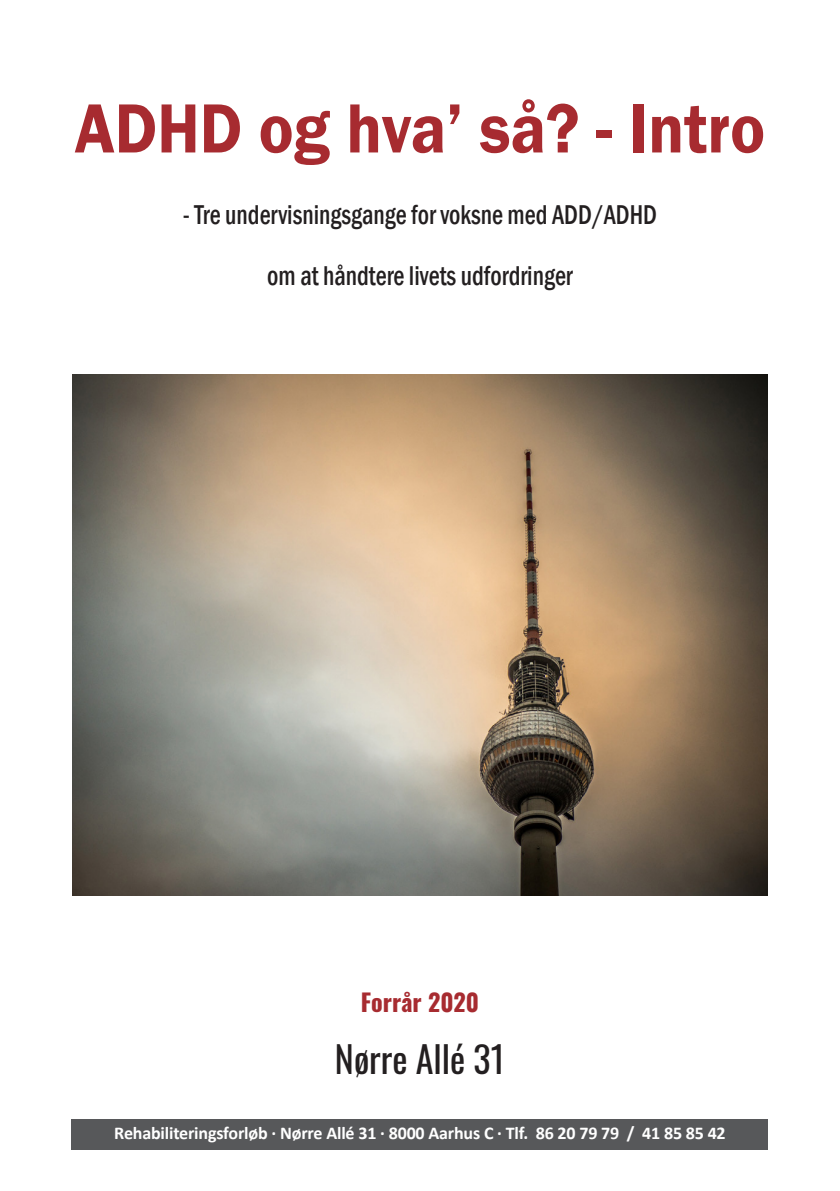
<style>
.page{position:relative;width:840px;height:1191px;background:#fff}
.page>*{position:absolute;margin:0;border:0;box-sizing:border-box;transform-origin:0 0}
.t1{font:600 72px "Franklin Gothic";color:#a72b30;scale:.91 1}
.t2{font:36px "Oswald";color:#231f20}
.t3{font:500 condensed 28px "Franklin Gothic";color:#231f20;scale:.88 1}
.t4{font:700 24px "Oswald";color:#a72b30}
.Brødtekst{font:700 18px "Calibri";letter-spacing:-.01em;color:#fff}
</style>
<div class="page">
<img style="left:72px;top:374px;width:695px;height:521px">
<div style="left:71px;top:1119px;width:696px;height:30px;background:#57585a"></div>
<p class="t1" style="left:75px;top:84px;width:759px">ADHD og hva’ så? - Intro</p>
<p class="t3" style="left:183px;top:197px;width:540px">- Tre undervisningsgange for voksne med ADD/ADHD</p>
<p class="t3" style="left:267px;top:257px;width:348px">om at håndtere livets udfordringer</p>
<p class="t4" style="left:360px;top:990px;width:120px">Forrår 2020</p>
<p class="t2" style="left:335px;top:1027px;width:171px">Nørre Allé 31</p>
<p class="Brødtekst" style="left:114px;top:1120px;width:612px">Rehabiliteringsforløb · Nørre Allé 31 · 8000 Aarhus C · Tlf. 86 20 79 79 / 41 85 85 42</p>
</div>
